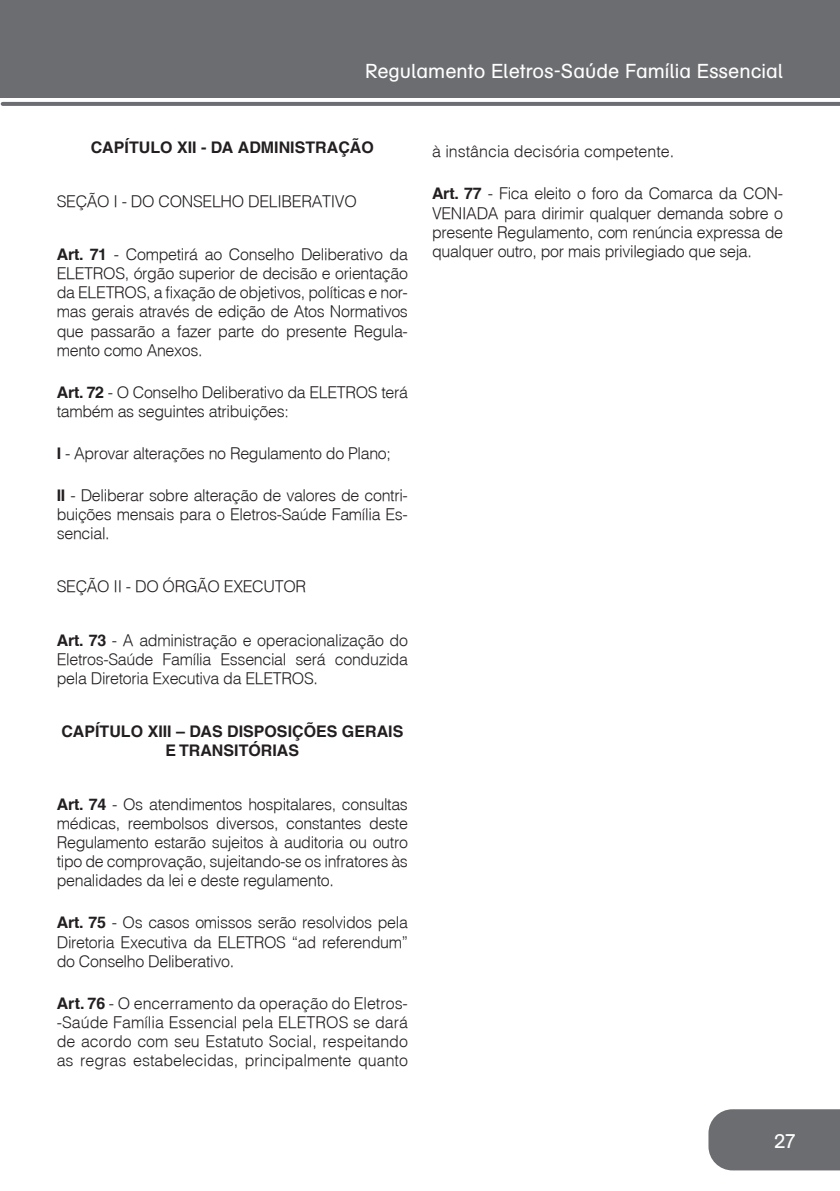
<style>
.page{position:relative;width:840px;height:1191px;background:#fff}
.page>*{position:absolute;margin:0;border:0;box-sizing:border-box;transform-origin:0 0}
.t1{font:20px "AG Schoolbook";color:#fff}
.t2{font:20px "AG Schoolbook Regular A";color:#fff}
.capítulo{font:300 16px/19.2px "Helvetica";letter-spacing:-.02em;color:#231f20;text-align:justify}
.Título_capítulo{font:700 16px/19.2px "Helvetica";color:#231f20;text-align:center}
.seção{font:300 16px "Helvetica";letter-spacing:-.02em;color:#231f20}
.capítulo-2{font:300 16px "Helvetica";color:#231f20}
.s1{font-weight:700}
</style>
<div class="page">
<div style="left:708px;top:1109px;width:131px;height:61px;background:#6c6d70"></div>
<svg style="left:3px;top:102px;width:836px;height:4px;background:#6f7073"></svg>
<div style="left:0;top:0;width:839px;height:98px;background:#6c6d70"></div>
<p class="t1" style="left:365px;top:60px;width:419px">Regulamento Eletros-Saúde Família Essencial</p>
<p class="Título_capítulo" style="left:91px;top:138px;width:284px">CAPÍTULO XII - DA ADMINISTRAÇÃO</p>
<p class="seção" style="left:57px;top:191px;width:301px">SEÇÃO I - DO CONSELHO DELIBERATIVO</p>
<p class="capítulo" style="left:57px;top:244px;width:352px"><span class="s1">Art. 71</span> - Competirá ao Conselho Deliberativo da ELETROS, órgão superior de decisão e orientação da ELETROS, a fixação de objetivos, políticas e nor&shy;mas gerais através de edição de Atos Normativos que passarão a fazer parte do presente Regula&shy;mento como Anexos.</p>
<p class="capítulo" style="left:57px;top:382px;width:352px"><span class="s1">Art. 72</span> - O Conselho Deliberativo da ELETROS terá também as seguintes atribuições:</p>
<p class="capítulo" style="left:57px;top:443px;width:335px"><span class="s1">I</span> - Aprovar alterações no Regulamento do Plano;</p>
<p class="capítulo" style="left:57px;top:485px;width:352px"><span class="s1">II</span> - Deliberar sobre alteração de valores de contri&shy;buições mensais para o Eletros-Saúde Família Es&shy;sencial.</p>
<p class="seção" style="left:57px;top:576px;width:251px">SEÇÃO II - DO ÓRGÃO EXECUTOR</p>
<p class="capítulo" style="left:57px;top:630px;width:352px"><span class="s1">Art. 73</span> - A administração e operacionalização do Eletros-Saúde Família Essencial será conduzida pela Diretoria Executiva da ELETROS.</p>
<p class="Título_capítulo" style="left:61px;top:721px;width:343px">CAPÍTULO XIII – DAS DISPOSIÇÕES GERAIS<br>E TRANSITÓRIAS</p>
<p class="capítulo" style="left:57px;top:794px;width:352px"><span class="s1">Art. 74</span> - Os atendimentos hospitalares, consultas médicas, reembolsos diversos, constantes deste Regulamento estarão sujeitos à auditoria ou outro tipo de comprovação, sujeitando-se os infratores às penalidades da lei e deste regulamento.</p>
<p class="capítulo" style="left:57px;top:912px;width:352px"><span class="s1">Art. 75</span> - Os casos omissos serão resolvidos pela Diretoria Executiva da ELETROS “ad referendum” do Conselho Deliberativo.</p>
<p class="capítulo" style="left:57px;top:993px;width:352px"><span class="s1">Art. 76</span> - O encerramento da operação do Eletros--Saúde Família Essencial pela ELETROS se dará de acordo com seu Estatuto Social, respeitando as regras estabelecidas, principalmente quanto</p>
<p class="capítulo-2" style="left:432px;top:142px;width:243px">à instância decisória competente.</p>
<p class="capítulo" style="left:432px;top:184px;width:352px"><span class="s1">Art. 77</span> - Fica eleito o foro da Comarca da CON-VENIADA para dirimir qualquer demanda sobre o presente Regulamento, com renúncia expressa de qualquer outro, por mais privilegiado que seja.</p>
<p class="t2" style="left:773px;top:1129px;width:24px">27</p>
</div>
